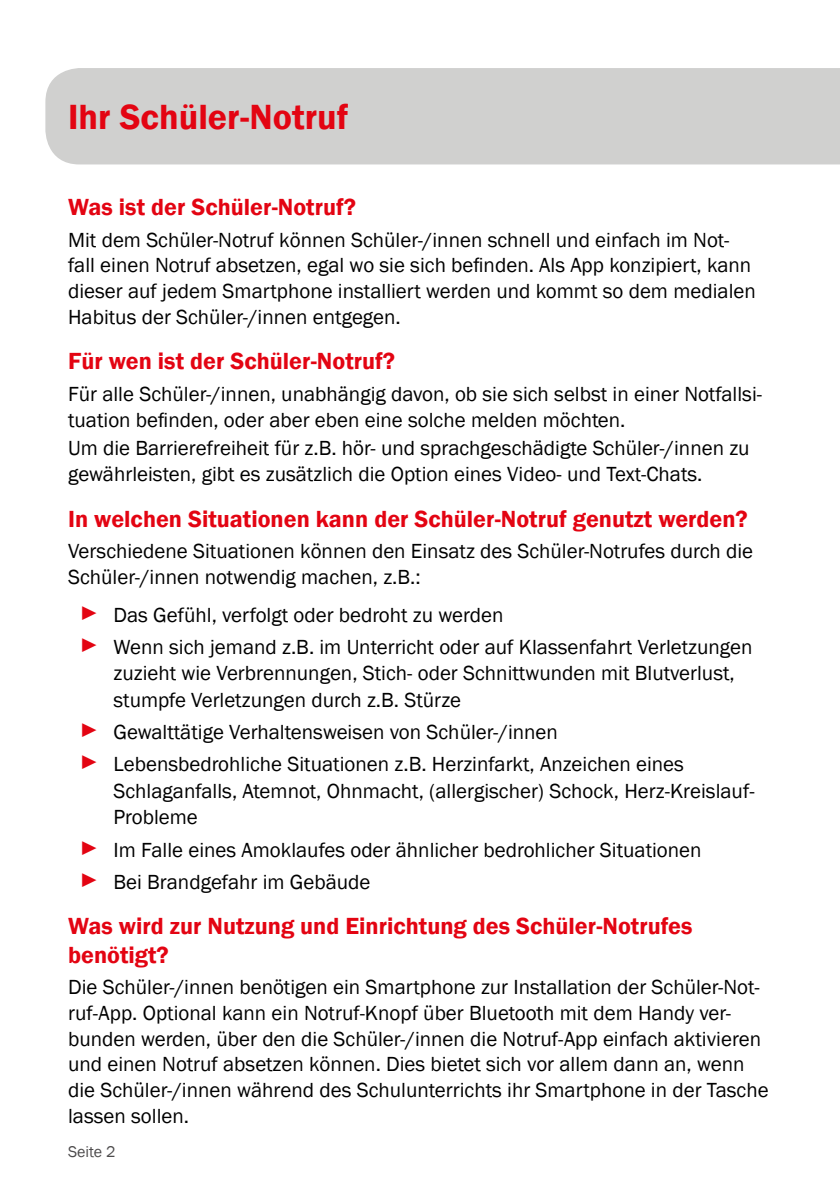
<style>
.page{position:relative;width:840px;height:1191px;background:#fff}
.page>*{position:absolute;margin:0;border:0;box-sizing:border-box;transform-origin:0 0}
.t1{font:600 36px "Franklin Gothic";color:#e30412}
.t2{font:600 24px/28.6px "Franklin Gothic";color:#e30412}
.t3{font:21px/25.8px "Franklin Gothic";color:#000}
.t4{font:16px "Franklin Gothic";color:#4d4b4c}
.s1{font-size:20px;color:#e30412}
</style>
<div class="page">
<div style="left:45px;top:68px;width:794px;height:96px;background:#d0d0cf"></div>
<h1 class="t1" style="left:68px;top:102px;width:281px">Ihr Schüler-Notruf</h1>
<p class="t2" style="left:68px;top:194px;width:289px">Was ist der Schüler-Notruf?</p>
<p class="t3" style="left:68px;top:228px;width:688px">Mit dem Schüler-Notruf können Schüler-/innen schnell und einfach im Not&shy;fall einen Notruf absetzen, egal wo sie sich befinden. Als App konzipiert, kann dieser auf jedem Smartphone installiert werden und kommt so dem medialen Habitus der Schüler-/innen entgegen.</p>
<p class="t2" style="left:68px;top:348px;width:328px">Für wen ist der Schüler-Notruf?</p>
<p class="t3" style="left:68px;top:381px;width:695px">Für alle Schüler-/innen, unabhängig davon, ob sie sich selbst in einer Notfallsi&shy;tuation befinden, oder aber eben eine solche melden möchten.</p>
<p class="t3" style="left:68px;top:436px;width:682px">Um die Barrierefreiheit für z.B. hör- und sprachgeschädigte Schüler-/innen zu gewährleisten, gibt es zusätzlich die Option eines Video- und Text-Chats.</p>
<p class="t2" style="left:68px;top:505px;width:681px">In welchen Situationen kann der Schüler-Notruf genutzt werden?</p>
<p class="t3" style="left:68px;top:538px;width:686px">Verschiedene Situationen können den Einsatz des Schüler-Notrufes durch die<br>Schüler-/innen notwendig machen, z.B.:</p>
<p class="t3" style="left:79px;top:599px;width:674px;line-height:32.2px"><span class="s1">►</span> Das Gefühl, verfolgt oder bedroht zu werden<br><span class="s1">►</span> Wenn sich jemand z.B. im Unterricht oder auf Klassenfahrt Verletzungen</p>
<p class="t3" style="left:113px;top:660px;width:622px;line-height:26.6px">zuzieht wie Verbrennungen, Stich- oder Schnittwunden mit Blutverlust, stumpfe Verletzungen durch z.B. Stürze</p>
<p class="t3" style="left:79px;top:716px;width:605px;line-height:32.2px"><span class="s1">►</span> Gewalttätige Verhaltensweisen von Schüler-/innen<br><span class="s1">►</span> Lebensbedrohliche Situationen z.B. Herzinfarkt, Anzeichen eines</p>
<p class="t3" style="left:113px;top:778px;width:642px;line-height:26.6px">Schlaganfalls, Atemnot, Ohnmacht, (allergischer) Schock, Herz-Kreislauf-<br>Probleme</p>
<p class="t3" style="left:79px;top:834px;width:623px;line-height:32.2px"><span class="s1">►</span> Im Falle eines Amoklaufes oder ähnlicher bedrohlicher Situationen <span class="s1">►</span> Bei Brandgefahr im Gebäude</p>
<p class="t2" style="left:68px;top:913px;width:625px">Was wird zur Nutzung und Einrichtung des Schüler-Notrufes benötigt?</p>
<p class="t3" style="left:68px;top:975px;width:701px">Die Schüler-/innen benötigen ein Smartphone zur Installation der Schüler-Not&shy;ruf-App. Optional kann ein Notruf-Knopf über Bluetooth mit dem Handy ver&shy;bunden werden, über den die Schüler-/innen die Notruf-App einfach aktivieren und einen Notruf absetzen können. Dies bietet sich vor allem dann an, wenn die Schüler-/innen während des Schulunterrichts ihr Smartphone in der Tasche lassen sollen.</p>
<p class="t4" style="left:68px;top:1144px;width:49px">Seite 2</p>
</div>
